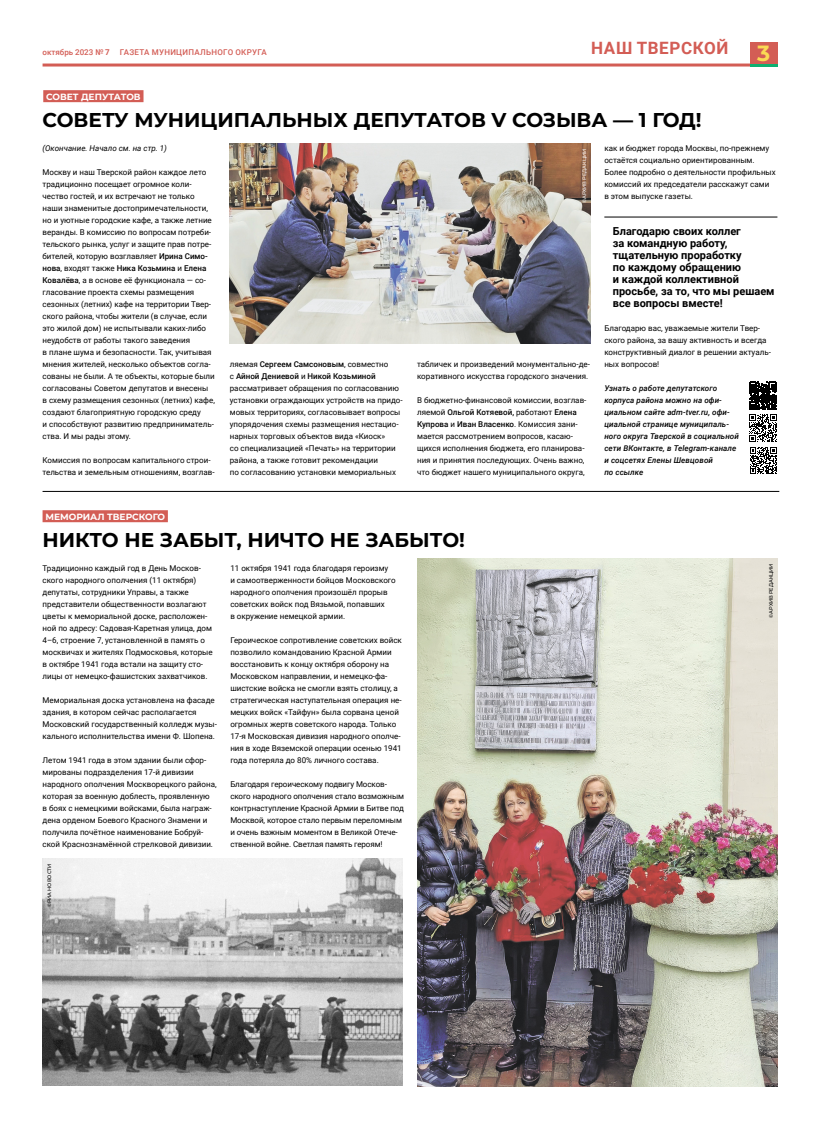
<style>
.page{position:relative;width:820px;height:1134px;background:#fff}
.page>*{position:absolute;margin:0;border:0;box-sizing:border-box;transform-origin:0 0}
.t1{font:700 22px "Montserrat";color:#fad954}
.t2{font:700 20px "Montserrat";color:#000}
.t3{font:700 17px "Roboto";letter-spacing:.035em;color:#d35d55}
.t4{font:700 11px/12px "Roboto";color:#000}
.t5{font:700 9px "Montserrat";color:#fff}
.t6{font:8px/12px "Roboto";color:#000}
.t7{font:italic 500 8px/12px "Roboto";letter-spacing:.01em;color:#000}
.t8{font:italic 8px "Roboto";color:#000}
.t9{font:500 8px "Roboto";letter-spacing:.035em;color:#d35d55}
.t10{font:500 8px "Roboto";color:#d35d55}
.t11{font:500 5px "Montserrat";color:#000}
.t12{font:500 5px "Montserrat";color:#fff}
.s1{font-weight:700}
.s2{font-weight:500}
</style>
<div class="page">
<div style="left:749px;top:43px;width:28px;height:21px;background:#d35d55"></div>
<hr style="left:43px;top:64px;width:734px;height:3px;background:#d35d55">
<hr style="left:749px;top:64px;width:28px;height:3px;background:#0db070">
<div style="left:43px;top:90px;width:100px;height:12px;background:#d35d55"></div>
<hr style="left:604px;top:217px;width:173px;height:1px;background:#000">
<svg style="left:749px;top:382px;width:27px;height:92px"></svg>
<div style="left:43px;top:510px;width:125px;height:12px;background:#d35d55"></div>
<hr style="left:43px;top:491px;width:736px;height:1px;background:#000">
<img style="left:417px;top:559px;width:360px;height:528px">
<img style="left:230px;top:143px;width:360px;height:200px">
<img style="left:43px;top:859px;width:360px;height:227px">
<p class="t10" style="left:43px;top:46px;width:69px">октябрь 2023 № <span class="s1">7</span></p>
<p class="t9" style="left:120px;top:46px;width:148px">ГАЗЕТА МУНИЦИПАЛЬНОГО ОКРУГА</p>
<h3 class="t3" style="left:591px;top:37px;width:138px">НАШ ТВЕРСКОЙ</h3>
<h1 class="t1" style="left:756px;top:40px;width:15px">3</h1>
<p class="t5" style="left:46px;top:90px;width:96px">СОВЕТ ДЕПУТАТОВ</p>
<h2 class="t2" style="left:43px;top:106px;width:660px">СОВЕТУ МУНИЦИПАЛЬНЫХ ДЕПУТАТОВ V СОЗЫВА — 1 ГОД!</h2>
<p class="t8" style="left:43px;top:142px;width:126px">(Окончание. Начало см. на стр. 1)</p>
<p class="t6" style="left:43px;top:165px;width:174px">Москву и наш Тверской район каждое лето традиционно посещает огромное коли&shy;чество гостей, и их встречают не только наши знаменитые достопримечательности, но и уютные городские кафе, а также летние веранды. В комиссию по вопросам потреби&shy;тельского рынка, услуг и защите прав потре&shy;бителей, которую возглавляет <span class="s2">Ирина Симо&shy;нова</span>, входят также <span class="s2">Ника Козьмина</span> и <span class="s2">Елена Ковалёва</span>, а в основе её функционала — со&shy;гласование проекта схемы размещения сезонных (летних) кафе на территории Твер&shy;ского района, чтобы жители (в случае, если это жилой дом) не испытывали каких‑либо неудобств от работы такого заведения<br>в плане шума и безопасности. Так, учитывая мнения жителей, несколько объектов согла&shy;сованы не были. А те объекты, которые были согласованы Советом депутатов и внесены в схему размещения сезонных (летних) кафе, создают благоприятную городскую среду<br>и способствуют развитию предприниматель&shy;ства. И мы рады этому.</p>
<p class="t6" style="left:43px;top:453px;width:173px">Комиссия по вопросам капитального строи&shy;тельства и земельным отношениям, возглав-</p>
<p class="t12" style="left:580px;top:203px;width:56px;rotate:-90deg">©АРХИВ РЕДАКЦИИ</p>
<p class="t6" style="left:230px;top:357px;width:174px">ляемая <span class="s2">Сергеем Самсоновым</span>, совместно<br>с <span class="s2">Айной Дениевой</span> и <span class="s2">Никой Козьминой </span>рассматривает обращения по согласованию установки ограждающих устройств на придо&shy;мовых территориях, согласовывает вопросы упорядочения схемы размещения нестацио‑ нарных торговых объектов вида «Киоск»<br>со специализацией «Печать» на территории района, а также готовит рекомендации<br>по согласованию установки мемориальных</p>
<p class="t6" style="left:417px;top:357px;width:174px">табличек и произведений монументально‑де&shy;коративного искусства городского значения.</p>
<p class="t6" style="left:417px;top:393px;width:171px">В бюджетно‑финансовой комиссии, возглав&shy;ляемой <span class="s2">Ольгой Котяевой,</span> работают <span class="s2">Елена Купрова</span> и <span class="s2">Иван Власенко</span>. Комиссия зани‑ мается рассмотрением вопросов, касаю‑ щихся исполнения бюджета, его планирова&shy;ния и принятия последующих. Очень важно, что бюджет нашего муниципального округа,</p>
<p class="t6" style="left:604px;top:141px;width:173px">как и бюджет города Москвы, по‑прежнему остаётся социально ориентированным.<br>Более подробно о деятельности профильных комиссий их председатели расскажут сами в этом выпуске газеты.</p>
<h3 class="t4" style="left:612px;top:224px;width:163px">Благодарю своих коллег<br>за командную работу, тщательную проработку<br>по каждому обращению<br>и каждой коллективной просьбе, за то, что мы решаем все вопросы вместе!</h3>
<p class="t6" style="left:604px;top:321px;width:168px">Благодарю вас, уважаемые жители Твер&shy;ского района, за вашу активность и всегда конструктивный диалог в решении актуаль&shy;ных вопросов!</p>
<p class="t7" style="left:604px;top:381px;width:136px">Узнать о работе депутатского корпуса района можно на офи&shy;циальном сайте adm-tver.ru, офи&shy;циальной странице муниципаль&shy;ного округа Тверской в социальной сети ВКонтакте, в Telegram-канале и соцсетях Елены Шевцовой<br>по ссылке</p>
<p class="t5" style="left:45px;top:510px;width:121px">МЕМОРИАЛ ТВЕРСКОГО</p>
<h2 class="t2" style="left:42px;top:526px;width:424px">НИКТО НЕ ЗАБЫТ, НИЧТО НЕ ЗАБЫТО!</h2>
<p class="t6" style="left:43px;top:561px;width:171px">Традиционно каждый год в День Москов&shy;ского народного ополчения (11 октября) депутаты, сотрудники Управы, а также представители общественности возлагают цветы к мемориальной доске, расположен&shy;ной по адресу: Садовая‑Каретная улица, дом 4–6, строение 7, установленной в память о москвичах и жителях Подмосковья, которые в октябре 1941 года встали на защиту сто‑ лицы от немецко‑фашистских захватчиков.</p>
<p class="t6" style="left:43px;top:693px;width:176px">Мемориальная доска установлена на фасаде здания, в котором сейчас располагается Московский государственный колледж музы&shy;кального исполнительства имени Ф. Шопена.</p>
<p class="t6" style="left:43px;top:753px;width:175px">Летом 1941 года в этом здании были сфор&shy;мированы подразделения 17‑й дивизии народного ополчения Москворецкого района, которая за военную доблесть, проявленную<br>в боях с немецкими войсками, была награж&shy;дена орденом Боевого Красного Знамени и получила почётное наименование Бобруй&shy;ской Краснознамённой стрелковой дивизии.</p>
<p class="t6" style="left:230px;top:561px;width:167px">11 октября 1941 года благодаря героизму<br>и самоотверженности бойцов Московского народного ополчения произошёл прорыв советских войск под Вязьмой, попавших<br>в окружение немецкой армии.</p>
<p class="t6" style="left:230px;top:633px;width:173px">Героическое сопротивление советских войск позволило командованию Красной Армии восстановить к концу октября оборону на Московском направлении, и немецко‑фа&shy;шистские войска не смогли взять столицу, а стратегическая наступательная операция не&shy;мецких войск «Тайфун» была сорвана ценой огромных жертв советского народа. Только 17‑я Московская дивизия народного ополче&shy;ния в ходе Вяземской операции осенью 1941 года потеряла до 80% личного состава.</p>
<p class="t6" style="left:230px;top:777px;width:175px">Благодаря героическому подвигу Москов‑ ского народного ополчения стало возможным контрнаступление Красной Армии в Битве под Москвой, которое стало первым переломным и очень важным моментом в Великой Отече&shy;ственной войне. Светлая память героям!</p>
<p class="t11" style="left:46px;top:907px;width:45px;rotate:-90deg">©РИА НОВОСТИ</p>
<p class="t11" style="left:767px;top:618px;width:56px;rotate:-90deg">©АРХИВ РЕДАКЦИИ</p>
</div>
